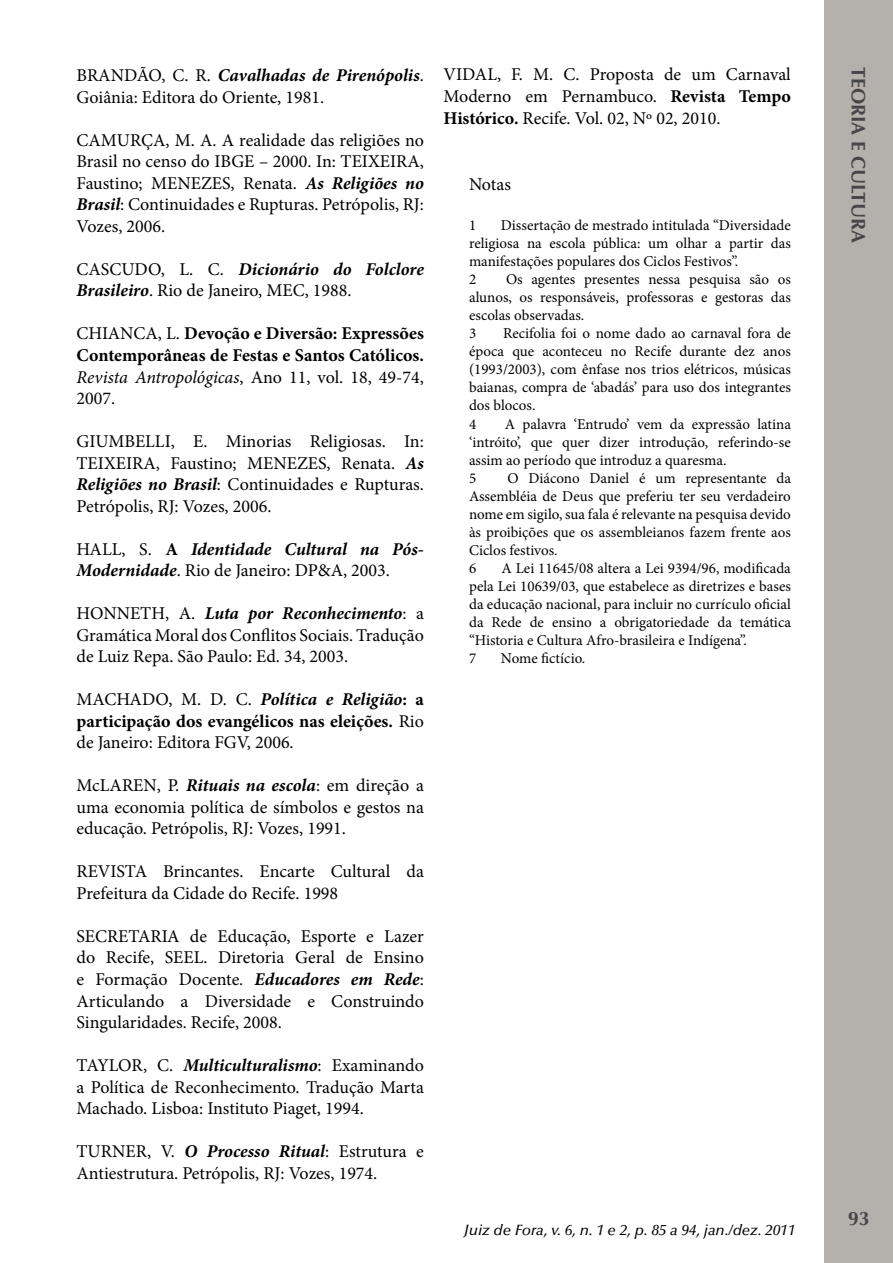
<style>
.page{position:relative;width:893px;height:1263px;background:#fff}
.page>*{position:absolute;margin:0;border:0;box-sizing:border-box;transform-origin:0 0}
.t1{font:700 19.5px "Optima LT Std";color:#464547}
.t2{font:18px/21.6px "Minion Pro";color:#000;text-align:justify}
.t3{font:700 18px/21.6px "Minion Pro";color:#000;text-align:justify}
.t4{font:italic 700 18px/21.6px "Minion Pro";letter-spacing:-.005em;color:#000}
.t5{font:15px/18px "Minion Pro";color:#000}
.t6{font:italic 500 15px "Optima LT Std";color:#000}
.s1{font-weight:700;font-style:italic}
.s2{font-weight:400}
.s3{font-weight:400;font-style:italic}
.s4{font-weight:400;font-style:normal}
.s5{font-style:normal}
.s6{font-weight:700}
.s7{font-style:italic}
</style>
<div class="page">
<div style="left:825px;top:0;width:68px;height:1263px;background:#b4b1ad"></div>
<p class="t2" style="left:77px;top:65px;width:349px">BRANDÃO, C. R. <span class="s1">Cavalhadas de Pirenópolis</span>.<br>Goiânia: Editora do Oriente, 1981.</p>
<p class="t2" style="left:77px;top:129px;width:349px">CAMURÇA, M. A. A realidade das religiões no Brasil no censo do IBGE – 2000. In: TEIXEIRA, Faustino; MENEZES, Renata. <span class="s1">As Religiões no Brasil</span>: Continuidades e Rupturas. Petrópolis, RJ:<br>Vozes, 2006.</p>
<p class="t2" style="left:77px;top:258px;width:349px">CASCUDO, L. C. <span class="s1">Dicionário do Folclore<br>Brasileiro</span>. Rio de Janeiro, MEC, 1988.</p>
<p class="t3" style="left:77px;top:323px;width:349px"><span class="s2">CHIANCA, L.</span> Devoção e Diversão: Expressões Contemporâneas de Festas e Santos Católicos.<br><span class="s3">Revista Antropológicas</span><span class="s2">, Ano 11, vol. 18, 49-74, 2007.</span></p>
<p class="t2" style="left:77px;top:430px;width:349px">GIUMBELLI, E. Minorias Religiosas. In:<br>TEIXEIRA, Faustino; MENEZES, Renata. <span class="s1">As Religiões no Brasil</span>: Continuidades e Rupturas.<br>Petrópolis, RJ: Vozes, 2006.</p>
<p class="t4" style="left:77px;top:538px;width:349px"><span class="s4">HALL, S.</span> <span class="s5">A</span> Identidade Cultural na Pós-<br>Modernidade<span class="s4">. Rio de Janeiro: DP&amp;A, 2003.</span></p>
<p class="t2" style="left:77px;top:603px;width:349px">HONNETH, A. <span class="s1">Luta por Reconhecimento</span>: a Gramática Moral dos Conflitos Sociais. Tradução de Luiz Repa. São Paulo: Ed. 34, 2003.</p>
<p class="t2" style="left:77px;top:689px;width:349px">MACHADO, M. D. C. <span class="s1">Política e Religião</span><span class="s6">: a participação dos evangélicos nas eleições.</span> Rio de Janeiro: Editora FGV, 2006.</p>
<p class="t2" style="left:77px;top:775px;width:349px">McLAREN, P. <span class="s1">Rituais na escola</span>: em direção a uma economia política de símbolos e gestos na educação. Petrópolis, RJ: Vozes, 1991.</p>
<p class="t2" style="left:77px;top:861px;width:349px">REVISTA Brincantes. Encarte Cultural da<br>Prefeitura da Cidade do Recife. 1998</p>
<p class="t2" style="left:77px;top:925px;width:349px">SECRETARIA de Educação, Esporte e Lazer do Recife, SEEL. Diretoria Geral de Ensino e Formação Docente<span class="s7">.</span> <span class="s1">Educadores em Rede</span>:<br>Articulando a Diversidade e Construindo Singularidades. Recife, 2008.</p>
<p class="t2" style="left:77px;top:1054px;width:349px">TAYLOR, C. <span class="s1">Multiculturalismo</span>: Examinando a Política de Reconhecimento. Tradução Marta Machado. Lisboa: Instituto Piaget, 1994.</p>
<p class="t2" style="left:77px;top:1141px;width:349px">TURNER, V. <span class="s1">O Processo Ritual</span>: Estrutura e<br>Antiestrutura. Petrópolis, RJ: Vozes, 1974.</p>
<p class="t2" style="left:443px;top:64px;width:349px">VIDAL, F. M. C. Proposta de um Carnaval Moderno em Pernambuco. <span class="s6">Revista Tempo Histórico.</span> Recife. Vol. 02, Nº 02, 2010.</p>
<p class="t2" style="left:469px;top:173px;width:43px">Notas</p>
<p class="t5" style="left:469px;top:217px;width:9px">1</p>
<p class="t5" style="left:469px;top:217px;width:323px;text-indent:32px">Dissertação de mestrado intitulada “Diversidade religiosa na escola pública: um olhar a partir das manifestações populares dos Ciclos Festivos”.<br>2</p>
<p class="t5" style="left:469px;top:271px;width:323px;text-indent:37px">Os agentes presentes nessa pesquisa são os alunos, os responsáveis, professoras e gestoras das escolas observadas.<br>3</p>
<p class="t5" style="left:469px;top:325px;width:323px;text-indent:34px">Recifolia foi o nome dado ao carnaval fora de época que aconteceu no Recife durante dez anos (1993/2003), com ênfase nos trios elétricos, músicas baianas, compra de ‘abadás’ para uso dos integrantes dos blocos.<br>4</p>
<p class="t5" style="left:469px;top:415px;width:323px;text-indent:36px">A palavra ‘Entrudo’ vem da expressão latina ‘intróito’, que quer dizer introdução, referindo-se assim ao período que introduz a quaresma.<br>5</p>
<p class="t5" style="left:469px;top:469px;width:323px;text-indent:38px">O Diácono Daniel é um representante da Assembléia de Deus que preferiu ter seu verdadeiro nome em sigilo, sua fala é relevante na pesquisa devido às proibições que os assembleianos fazem frente aos Ciclos festivos.<br>6</p>
<p class="t5" style="left:469px;top:559px;width:323px;text-indent:32px">A Lei 11645/08 altera a Lei 9394/96, modificada pela Lei 10639/03, que estabelece as diretrizes e bases da educação nacional, para incluir no currículo oficial da Rede de ensino a obrigatoriedade da temática “Historia e Cultura Afro-brasileira e Indígena”.<br>7</p>
<p class="t5" style="left:501px;top:649px;width:86px">Nome fictício.</p>
<p class="t6" style="left:464px;top:1221px;width:333px">Juiz de Fora, v. 6, n. 1 e 2, p. 85 a 94, jan./dez. 2011</p>
<p class="t1" style="left:870px;top:67px;width:178px;rotate:90deg">TEORIA E CULTURA</p>
<p class="t1" style="left:848px;top:1207px;width:23px">93</p>
</div>
